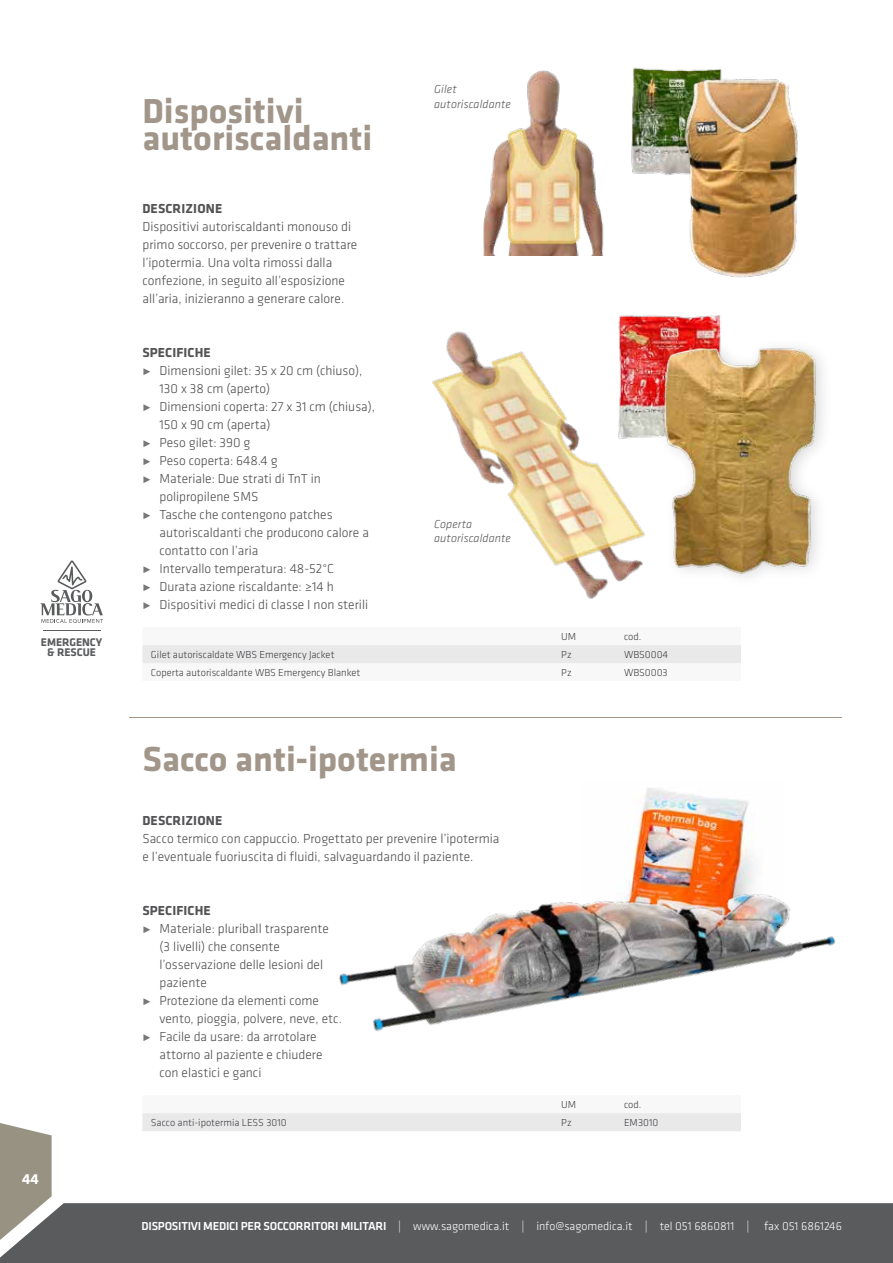
<style>
.page{position:relative;width:893px;height:1263px;background:#fff}
.page>*{position:absolute;margin:0;border:0;box-sizing:border-box;transform-origin:0 0}
.t1{font:700 36px/27px "Klavika";color:#a19689}
.t2{font:700 15px "Klavika";color:#fff}
.t3{font:300 13.5px/18px "Klavika";color:#4b4b4d}
.t4{font:700 13.5px "Klavika";letter-spacing:.01em;color:#535355}
.t5{font:300 12px "Klavika";color:#fff}
.t6{font:italic 300 12px/14.4px "Klavika";letter-spacing:.01em;color:#535355}
.t7{font:700 11.55px/9.8px "Klavika";color:#5a5b5d;text-align:center}
.t8{font:300 10.5px "Klavika";color:#3e3d40}
.s1{color:#767779}
.s2{font-weight:500}
</style>
<div class="page">
<img style="left:712px;top:315px;width:9px;height:22px">
<hr style="left:129px;top:717px;width:713px;height:1px;background:#a19689">
<img style="left:632px;top:788px;width:123px;height:82px">
<div style="left:142px;top:645px;width:599px;height:18px;background:#e9e9ea"></div>
<img style="left:432px;top:315px;width:280px;height:284px">
<img style="left:483px;top:70px;width:121px;height:185px">
<img style="left:339px;top:870px;width:497px;height:161px">
<div style="left:142px;top:1113px;width:599px;height:18px;background:#e9e9ea"></div>
<div style="left:654px;top:337px;width:180px;height:251px;background:#fff"></div>
<img style="left:653px;top:340px;width:170px;height:234px">
<img style="left:631px;top:67px;width:91px;height:108px">
<img style="left:665px;top:75px;width:133px;height:203px">
<div style="left:0;top:1203px;width:893px;height:60px;background:#5a5b5d"></div>
<svg style="left:0;top:1123px;width:52px;height:127px"></svg>
<svg style="left:40px;top:560px;width:63px;height:63px"></svg>
<hr style="left:43px;top:630px;width:57px;height:1px;background:#5a5b5d">
<p class="t7" style="left:41px;top:638px;width:63px">EMERGENCY &amp; RESCUE</p>
<p class="t2" style="left:22px;top:1171px;width:18px">44</p>
<h1 class="t1" style="left:142px;top:98px;width:231px">Dispositivi autoriscaldanti</h1>
<p class="t4" style="left:142px;top:201px;width:81px">DESCRIZIONE</p>
<p class="t3" style="left:142px;top:218px;width:216px">Dispositivi autoriscaldanti monouso di primo soccorso, per prevenire o trattare l’ipotermia. Una volta rimossi dalla confezione, in seguito all’esposizione all’aria, inizieranno a generare calore.</p>
<p class="t4" style="left:142px;top:345px;width:70px">SPECIFICHE</p>
<p class="t3" style="left:142px;top:362px;width:221px"><span class="s1">˭</span> Dimensioni gilet: 35 x 20 cm (chiuso),</p>
<p class="t3" style="left:159px;top:380px;width:112px">130 x 38 cm (aperto)</p>
<p class="t3" style="left:142px;top:398px;width:234px"><span class="s1">˭</span> Dimensioni coperta: 27 x 31 cm (chiusa),</p>
<p class="t3" style="left:159px;top:416px;width:112px">150 x 90 cm (aperta)</p>
<p class="t3" style="left:142px;top:434px;width:110px"><span class="s1">˭</span> Peso gilet: 390 g</p>
<p class="t3" style="left:142px;top:452px;width:137px"><span class="s1">˭</span> Peso coperta: 648.4 g</p>
<p class="t3" style="left:142px;top:470px;width:180px"><span class="s1">˭</span> Materiale: Due strati di TnT in</p>
<p class="t3" style="left:159px;top:488px;width:100px">polipropilene SMS</p>
<p class="t3" style="left:142px;top:506px;width:192px"><span class="s1">˭</span> Tasche che contengono patches</p>
<p class="t3" style="left:159px;top:524px;width:211px">autoriscaldanti che producono calore a</p>
<p class="t3" style="left:159px;top:542px;width:100px">contatto con l’aria</p>
<p class="t3" style="left:142px;top:560px;width:193px"><span class="s1">˭</span> Intervallo temperatura: 48-52°C</p>
<p class="t3" style="left:142px;top:578px;width:193px"><span class="s1">˭</span> Durata azione riscaldante: ≥14 h</p>
<p class="t3" style="left:142px;top:596px;width:227px"><span class="s1">˭</span> Dispositivi medici di classe I non sterili</p>
<p class="t6" style="left:434px;top:82px;width:78px">Gilet autoriscaldante</p>
<p class="t6" style="left:434px;top:516px;width:78px">Coperta autoriscaldante</p>
<p class="t8" style="left:561px;top:631px;width:16px">UM</p>
<p class="t8" style="left:624px;top:631px;width:19px">cod.</p>
<p class="t8" style="left:151px;top:649px;width:185px">Gilet autoriscaldate WBS Emergency Jacket</p>
<p class="t8" style="left:561px;top:649px;width:12px">Pz</p>
<p class="t8" style="left:624px;top:649px;width:46px">WBS0004</p>
<p class="t8" style="left:151px;top:667px;width:211px">Coperta autoriscaldante WBS Emergency Blanket</p>
<p class="t8" style="left:561px;top:667px;width:12px">Pz</p>
<p class="t8" style="left:624px;top:667px;width:45px">WBS0003</p>
<h1 class="t1" style="left:142px;top:746px;width:316px">Sacco anti-ipotermia</h1>
<p class="t4" style="left:142px;top:813px;width:81px">DESCRIZIONE</p>
<p class="t3" style="left:142px;top:830px;width:358px">Sacco termico con cappuccio. Progettato per prevenire l’ipotermia e l’eventuale fuoriuscita di fluidi, salvaguardando il paziente.</p>
<p class="t4" style="left:142px;top:903px;width:70px">SPECIFICHE</p>
<p class="t3" style="left:142px;top:920px;width:188px"><span class="s1">˭</span> Materiale: pluriball trasparente</p>
<p class="t3" style="left:159px;top:938px;width:122px">(3 livelli) che consente</p>
<p class="t3" style="left:159px;top:956px;width:165px">l’osservazione delle lesioni del</p>
<p class="t3" style="left:159px;top:974px;width:49px">paziente</p>
<p class="t3" style="left:142px;top:992px;width:178px"><span class="s1">˭</span> Protezione da elementi come</p>
<p class="t3" style="left:159px;top:1010px;width:184px">vento, pioggia, polvere, neve, etc.</p>
<p class="t3" style="left:142px;top:1028px;width:176px"><span class="s1">˭</span> Facile da usare: da arrotolare</p>
<p class="t3" style="left:159px;top:1046px;width:165px">attorno al paziente e chiudere</p>
<p class="t3" style="left:159px;top:1064px;width:103px">con elastici e ganci</p>
<p class="t8" style="left:561px;top:1099px;width:16px">UM</p>
<p class="t8" style="left:624px;top:1099px;width:19px">cod.</p>
<p class="t8" style="left:151px;top:1117px;width:137px">Sacco anti-ipotermia LESS 3010</p>
<p class="t8" style="left:561px;top:1117px;width:12px">Pz</p>
<p class="t8" style="left:624px;top:1117px;width:36px">EM3010</p>
<p class="t5" style="left:142px;top:1220px;width:702px"><span class="s2">DISPOSITIVI MEDICI PER SOCCORRITORI MILITARI</span> | www.sagomedica.it | info@sagomedica.it | tel 051 6860811 | fax 051 6861246</p>
</div>
